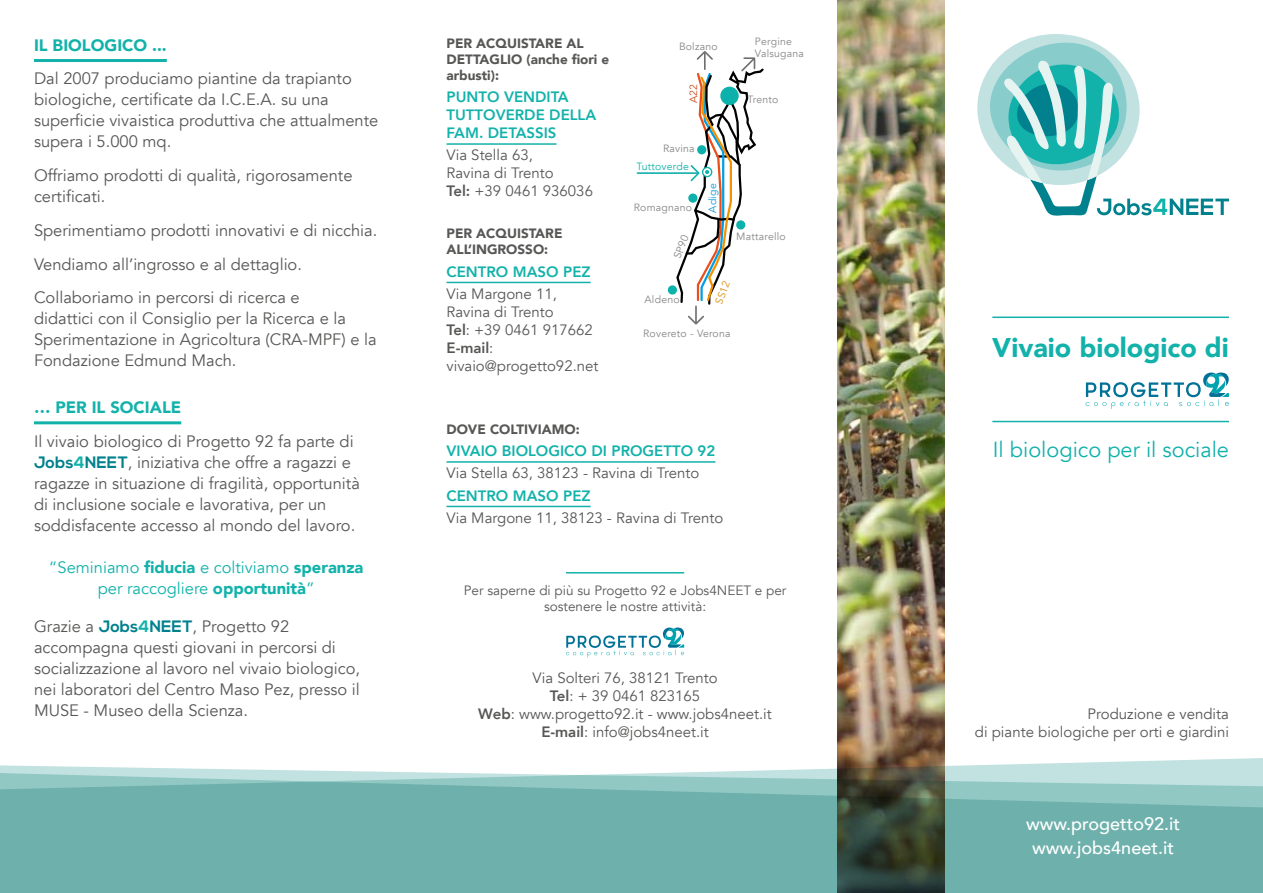
<style>
.page{position:relative;width:1263px;height:893px;background:#fff}
.page>*{position:absolute;margin:0;border:0;box-sizing:border-box;transform-origin:0 0}
.t1{font:900 27px "Avenir";color:#12b2aa}
.t2{font:21.75px "Avenir";color:#12b2aa}
.t3{font:500 18px/24px "Avenir";color:#fff;text-align:center}
.t4{font:16.5px/21px "Avenir";color:#575756}
.t5{font:16.5px/21px "Avenir";color:#12b2aa;text-align:center}
.t6{font:900 16.5px "Avenir";color:#12b2aa}
.t7{font:15px/18px "Avenir";color:#575756}
.t8{font:800 15px/18px "Avenir";color:#12b2aa}
.t9{font:900 13.5px/16.2px "Avenir";color:#575756}
.t10{font:13.5px/16.2px "Avenir";color:#575756;text-align:center}
.t11{font:10.5px/12px "Avenir";letter-spacing:.02em;color:#878787}
.t12{font:10.5px "Avenir";letter-spacing:.02em;color:#12b2aa}
.t13{font:10.5px "Avenir";letter-spacing:.02em;color:#149bd7}
.t14{font:10.5px "Avenir";color:#db9116}
.t15{font:10.5px "Avenir";color:#cb4e22}
.s1{font-family:"Nexa";font-weight:700;color:#00818d}
.s2{font-family:"Nexa";font-weight:700;color:#12b2aa}
.s3{font-weight:900}
.s4{font-weight:800}
</style>
<div class="page">
<img style="left:838px;top:0;width:106px;height:758px">
<svg style="left:0;top:758px;width:1263px;height:15px"></svg>
<svg style="left:0;top:773px;width:1263px;height:120px;background:#70aca6"></svg>
<svg style="left:1086px;top:373px;width:143px;height:36px"></svg>
<div style="left:668px;top:285px;width:9px;height:10px;background:#0bb1aa;border-radius:50%"></div>
<hr style="left:637px;top:172px;width:61px;height:2px;background:#12b2aa">
<svg style="left:675px;top:51px;width:89px;height:274px"></svg>
<hr style="left:446px;top:143px;width:110px;height:2px;background:#12b2aa">
<hr style="left:446px;top:282px;width:145px;height:1px;background:#12b2aa">
<hr style="left:446px;top:461px;width:269px;height:2px;background:#12b2aa">
<hr style="left:446px;top:506px;width:145px;height:1px;background:#12b2aa">
<hr style="left:34px;top:59px;width:133px;height:3px;background:#12b2aa">
<hr style="left:34px;top:421px;width:147px;height:3px;background:#12b2aa">
<svg style="left:977px;top:34px;width:252px;height:182px"></svg>
<hr style="left:992px;top:317px;width:237px;height:1px;background:#12b2aa">
<hr style="left:992px;top:421px;width:237px;height:1px;background:#12b2aa">
<svg style="left:566px;top:628px;width:118px;height:29px"></svg>
<hr style="left:566px;top:572px;width:118px;height:1px;background:#12b2aa">
<p class="t6" style="left:34px;top:31px;width:134px">IL BIOLOGICO ...</p>
<p class="t4" style="left:34px;top:68px;width:346px">Dal 2007 produciamo piantine da trapianto biologiche, certificate da I.C.E.A. su una superficie vivaistica produttiva che attualmente supera i 5.000 mq.</p>
<p class="t4" style="left:34px;top:165px;width:320px">Offriamo prodotti di qualità, rigorosamente certificati.</p>
<p class="t4" style="left:34px;top:214px;width:345px;line-height:33.8px">Sperimentiamo prodotti innovativi e di nicchia.<br>Vendiamo all’ingrosso e al dettaglio.<br>Collaboriamo in percorsi di ricerca e</p>
<p class="t4" style="left:34px;top:308px;width:344px">didattici con il Consiglio per la Ricerca e la<br>Sperimentazione in Agricoltura (CRA-MPF) e la<br>Fondazione Edmund Mach.</p>
<p class="t6" style="left:34px;top:393px;width:149px">… PER IL SOCIALE</p>
<p class="t4" style="left:34px;top:431px;width:327px">Il vivaio biologico di Progetto 92 fa parte di <span class="s1">Jobs</span><span class="s2">4</span><span class="s1">NEET</span>, iniziativa che offre a ragazzi e ragazze in situazione di fragilità, opportunità di inclusione sociale e lavorativa, per un soddisfacente accesso al mondo del lavoro.</p>
<p class="t5" style="left:49px;top:557px;width:316px">“Seminiamo <span class="s3">fiducia</span> e coltiviamo <span class="s3">speranza </span>per raccogliere <span class="s3">opportunità</span>”</p>
<p class="t4" style="left:34px;top:616px;width:328px">Grazie a <span class="s1">Jobs</span><span class="s2">4</span><span class="s1">NEET</span>, Progetto 92 accompagna questi giovani in percorsi di socializzazione al lavoro nel vivaio biologico, nei laboratori del Centro Maso Pez, presso il MUSE - Museo della Scienza.</p>
<p class="t9" style="left:446px;top:34px;width:164px">PER ACQUISTARE AL<br>DETTAGLIO (anche fiori e arbusti):</p>
<p class="t8" style="left:446px;top:88px;width:151px">PUNTO VENDITA<br>TUTTOVERDE DELLA<br>FAM. DETASSIS</p>
<p class="t7" style="left:446px;top:147px;width:148px">Via Stella 63,<br>Ravina di Trento<br><span class="s4">Tel:</span> +39 0461 936036</p>
<p class="t9" style="left:446px;top:225px;width:118px">PER ACQUISTARE<br>ALL’INGROSSO:</p>
<p class="t8" style="left:446px;top:262px;width:146px">CENTRO MASO PEZ</p>
<p class="t7" style="left:446px;top:285px;width:153px">Via Margone 11,<br>Ravina di Trento<br><span class="s4">Tel</span>: +39 0461 917662<br><span class="s4">E-mail</span>: vivaio@progetto92.net</p>
<p class="t11" style="left:679px;top:40px;width:40px">Bolzano</p>
<p class="t15" style="left:687px;top:103px;width:21px;rotate:-90deg">A22</p>
<p class="t11" style="left:663px;top:143px;width:33px">Ravina</p>
<p class="t12" style="left:636px;top:161px;width:54px">Tuttoverde</p>
<p class="t11" style="left:634px;top:201px;width:60px">Romagnano</p>
<p class="t13" style="left:706px;top:213px;width:31px;rotate:-90deg">Adige</p>
<p class="t11" style="left:755px;top:35px;width:50px">Pergine<br>Valsugana</p>
<p class="t11" style="left:748px;top:94px;width:32px">Trento</p>
<p class="t11" style="left:671px;top:256px;width:26px;rotate:-69deg">SP90</p>
<p class="t11" style="left:644px;top:294px;width:37px">Aldeno</p>
<p class="t11" style="left:736px;top:230px;width:51px">Mattarello</p>
<p class="t14" style="left:713px;top:302px;width:25px;rotate:-70deg">SS12</p>
<p class="t11" style="left:643px;top:327px;width:89px">Rovereto - Verona</p>
<p class="t9" style="left:446px;top:421px;width:135px">DOVE COLTIVIAMO:</p>
<p class="t8" style="left:446px;top:442px;width:270px">VIVAIO BIOLOGICO DI PROGETTO 92</p>
<p class="t7" style="left:446px;top:464px;width:254px">Via Stella 63, 38123 - Ravina di Trento</p>
<p class="t8" style="left:446px;top:486px;width:146px">CENTRO MASO PEZ</p>
<p class="t7" style="left:446px;top:509px;width:278px">Via Margone 11, 38123 - Ravina di Trento</p>
<p class="t10" style="left:464px;top:582px;width:324px">Per saperne di più su Progetto 92 e Jobs4NEET e per sostenere le nostre attività:</p>
<p class="t7" style="left:478px;top:669px;width:295px;text-align:center">Via Solteri 76, 38121 Trento<br><span class="s4">Tel</span>: + 39 0461 823165<br><span class="s4">Web</span>: www.progetto92.it - www.jobs4neet.it<br><span class="s4">E-mail</span>: info@jobs4neet.it</p>
<h1 class="t1" style="left:992px;top:324px;width:238px">Vivaio biologico di</h1>
<h2 class="t2" style="left:993px;top:436px;width:238px">Il biologico per il sociale</h2>
<p class="t7" style="left:975px;top:705px;width:256px;text-align:right">Produzione e vendita<br>di piante biologiche per orti e giardini</p>
<p class="t3" style="left:1026px;top:810px;width:156px">www.progetto92.it www.jobs4neet.it</p>
</div>
